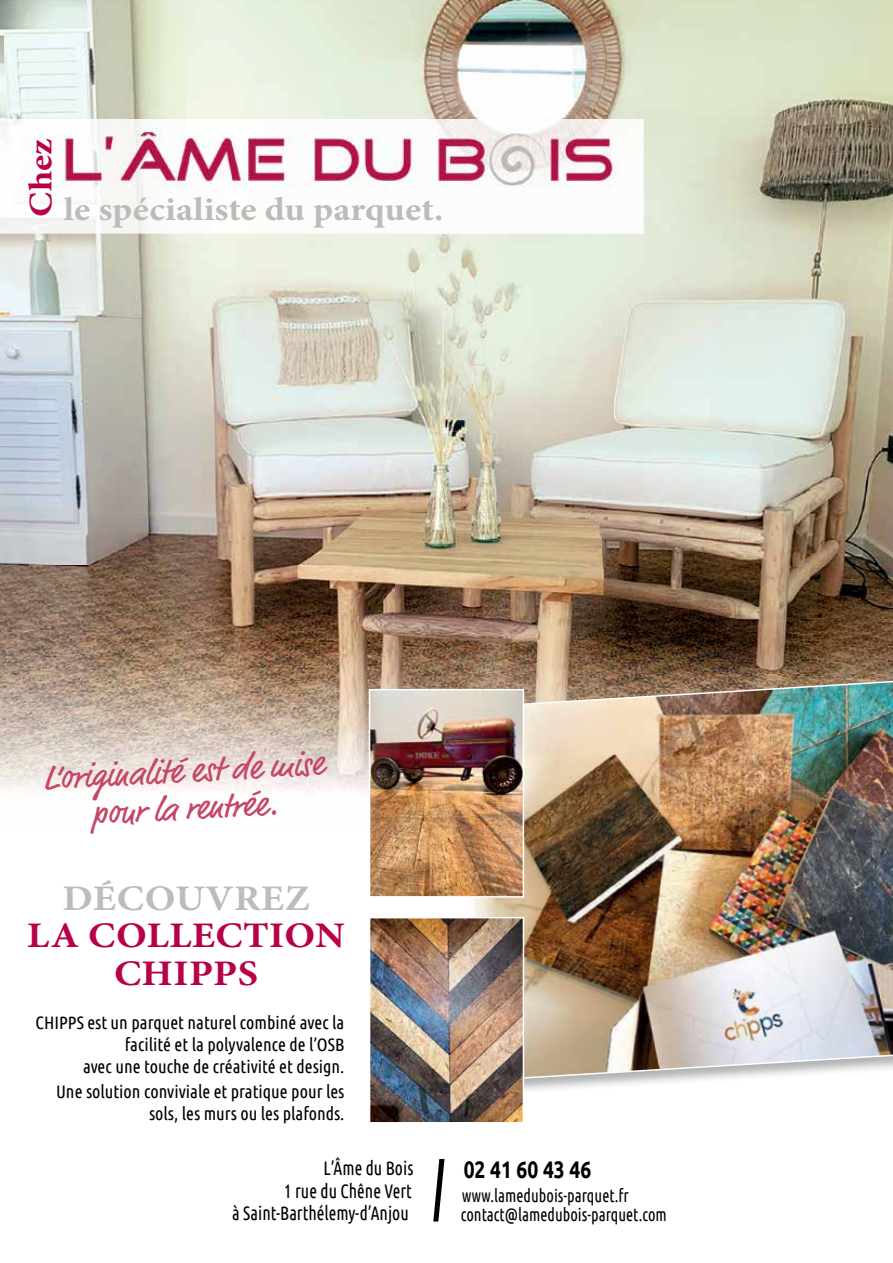
<style>
.page{position:relative;width:893px;height:1263px;background:#fff}
.page>*{position:absolute;margin:0;border:0;box-sizing:border-box;transform-origin:0 0}
.t1{font:700 36px/37.5px "Minion Pro";letter-spacing:.01em;color:#b6014a;text-align:center;scale:1.12 1}
.t2{font:700 36px "Minion Pro";letter-spacing:.01em;color:#bbbcbc;scale:1.12 1}
.t3{font:34.5px/37.5px "Market Pro";color:#c44767;text-align:center}
.t4{font:700 33px "Minion Pro";color:#bcbbbc;scale:1.12 1}
.t5{font:700 33px "Minion Pro";color:#b6014a;scale:1.12 1}
.t6{font:700 24px "Ubuntu";color:#000;scale:.8 1}
.t7{font:19.5px/22.5px "Ubuntu Condensed";color:#000;text-align:right;scale:.9 1}
.t8{font:18px/21.6px "Ubuntu Condensed";color:#000;text-align:right}
.t9{font:18px/19.5px "Ubuntu Condensed";color:#000;scale:.9 1}
</style>
<div class="page">
<img style="left:0;top:0;width:809px;height:138px">
<img style="left:809px;top:0;width:84px;height:675px">
<img style="left:0;top:234px;width:393px;height:557px">
<img style="left:602px;top:138px;width:208px;height:537px">
<img style="left:393px;top:234px;width:209px;height:455px">
<svg style="left:433px;top:1159px;width:11px;height:62px"></svg>
<img style="left:458px;top:675px;width:435px;height:416px">
<img style="left:460px;top:676px;width:433px;height:406px">
<img style="left:372px;top:692px;width:149px;height:202px">
<div style="left:369px;top:689px;width:155px;height:208px;border:2px solid #fff"></div>
<img style="left:0;top:119px;width:643px;height:115px">
<img style="left:59px;top:119px;width:561px;height:77px">
<img style="left:372px;top:920px;width:149px;height:200px">
<div style="left:369px;top:917px;width:155px;height:206px;border:2px solid #fff"></div>
<h3 class="t5" style="left:18px;top:217px;width:72px;rotate:-90deg">Chez</h3>
<h3 class="t4" style="left:64px;top:186px;width:341px">le spécialiste du parquet.</h3>
<h2 class="t3" style="left:42px;top:761px;width:282px;rotate:-3deg">L’originalité est de mise pour la rentrée.</h2>
<h1 class="t2" style="left:63px;top:873px;width:222px">DÉCOUVREZ</h1>
<h1 class="t1" style="left:27px;top:916px;width:285px">LA COLLECTION<br>CHIPPS</h1>
<p class="t8" style="left:36px;top:1011px;width:310px">CHIPPS est un parquet naturel combiné avec la facilité et la polyvalence de l’OSB<br>avec une touche de créativité et design.</p>
<p class="t8" style="left:56px;top:1080px;width:290px">Une solution conviviale et pratique pour les sols, les murs ou les plafonds.</p>
<p class="t7" style="left:232px;top:1156px;width:203px">L’Âme du Bois<br>1 rue du Chêne Vert<br>à Saint-Barthélemy-d’Anjou</p>
<h3 class="t6" style="left:464px;top:1155px;width:161px">02 41 60 43 46</h3>
<p class="t9" style="left:461px;top:1185px;width:231px">www.lamedubois-parquet.fr contact@lamedubois-parquet.com</p>
</div>
